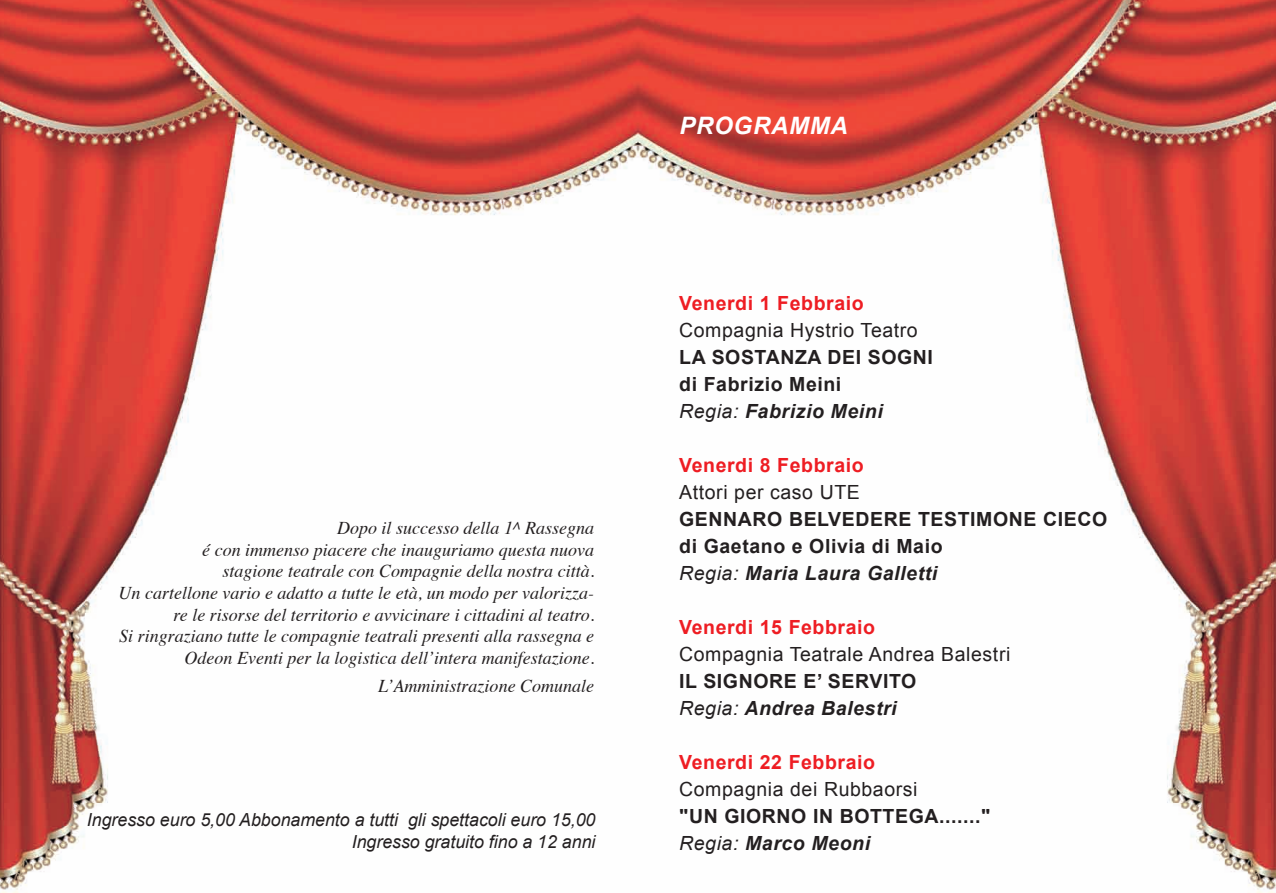
<style>
.page{position:relative;width:1276px;height:893px;background:#fff}
.page>*{position:absolute;margin:0;border:0;box-sizing:border-box;transform-origin:0 0}
.t1{font:italic 700 24px "Arial";letter-spacing:.03em;color:#fff}
.t2{font:700 19.5px/27px "Arial";letter-spacing:.03em;color:#231f20}
.t3{font:19.5px "Arial";letter-spacing:.03em;color:#231f20}
.t4{font:700 19.5px "Arial";letter-spacing:.03em;color:#ee1d23}
.t5{font:italic 18px/21.6px "Times";color:#231f20;text-align:right}
.t6{font:italic 18px/21.6px "Arial";color:#231f20;text-align:right}
.s1{font-weight:400;font-style:italic}
.s2{font-style:italic}
</style>
<div class="page">
<img style="left:0;top:0;width:1276px;height:893px">
<p class="t5" style="left:119px;top:516px;width:477px">Dopo il successo della 1^ Rassegna<br>é con immenso piacere che inauguriamo questa nuova<br>stagione teatrale con Compagnie della nostra città.<br>Un cartellone vario e adatto a tutte le età, un modo per valorizza&shy;re le risorse del territorio e avvicinare i cittadini al teatro.<br>Si ringraziano tutte le compagnie teatrali presenti alla rassegna e Odeon Eventi per la logistica dell’intera manifestazione.</p>
<p class="t5" style="left:378px;top:674px;width:217px">L’Amministrazione Comunale</p>
<p class="t6" style="left:87px;top:809px;width:510px">Ingresso euro 5,00 Abbonamento a tutti gli spettacoli euro 15,00<br>Ingresso gratuito fino a 12 anni</p>
<h1 class="t1" style="left:679px;top:110px;width:170px">PROGRAMMA</h1>
<p class="t4" style="left:679px;top:290px;width:186px">Venerdi 1 Febbraio</p>
<p class="t3" style="left:679px;top:317px;width:240px">Compagnia Hystrio Teatro</p>
<p class="t2" style="left:679px;top:344px;width:255px">LA SOSTANZA DEI SOGNI di Fabrizio Meini<br><span class="s1">Regia:</span> <span class="s2">Fabrizio Meini</span></p>
<p class="t4" style="left:679px;top:452px;width:186px">Venerdi 8 Febbraio</p>
<p class="t3" style="left:679px;top:479px;width:182px">Attori per caso UTE</p>
<p class="t2" style="left:679px;top:506px;width:429px">GENNARO BELVEDERE TESTIMONE CIECO di Gaetano e Olivia di Maio<br><span class="s1">Regia:</span> <span class="s2">Maria Laura Galletti</span></p>
<p class="t4" style="left:679px;top:614px;width:197px">Venerdi 15 Febbraio</p>
<p class="t3" style="left:679px;top:641px;width:333px">Compagnia Teatrale Andrea Balestri</p>
<p class="t2" style="left:679px;top:668px;width:239px">IL SIGNORE E’ SERVITO<br><span class="s1">Regia:</span> <span class="s2">Andrea Balestri</span></p>
<p class="t4" style="left:679px;top:749px;width:197px">Venerdi 22 Febbraio</p>
<p class="t3" style="left:679px;top:776px;width:240px">Compagnia dei Rubbaorsi</p>
<p class="t2" style="left:679px;top:803px;width:313px">"UN GIORNO IN BOTTEGA......."<br><span class="s1">Regia:</span> <span class="s2">Marco Meoni</span></p>
</div>
